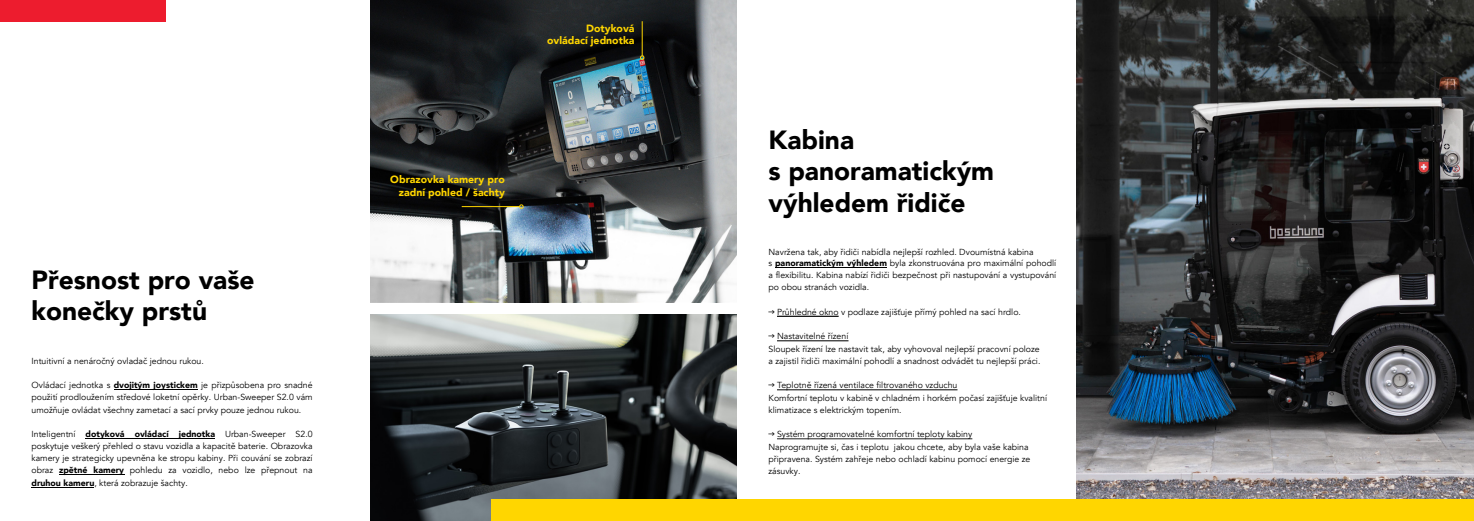
<style>
.page{position:relative;width:1474px;height:521px;background:#fff}
.page>*{position:absolute;margin:0;border:0;box-sizing:border-box;transform-origin:0 0}
.t1{font:900 26.25px/31.5px "Avenir";color:#000}
.t2{font:900 10.5px/12.6px "Avenir";color:#ffd600;text-align:right}
.t3{font:8.75px/12.2px "Avenir";color:#000}
.s1{font-weight:900}
.s2{font-family:"GT Walsheim Pro"}
</style>
<div class="page">
<img style="left:1076px;top:0;width:397px;height:500px">
<hr style="left:777px;top:438px;width:195px;height:1px;background:#000">
<hr style="left:777px;top:389px;width:180px;height:1px;background:#000">
<hr style="left:777px;top:340px;width:71px;height:1px;background:#000">
<hr style="left:777px;top:316px;width:61px;height:1px;background:#000">
<img style="left:371px;top:314px;width:366px;height:207px">
<hr style="left:32px;top:487px;width:62px;height:1px;background:#000">
<hr style="left:59px;top:475px;width:65px;height:1px;background:#000">
<hr style="left:86px;top:438px;width:129px;height:1px;background:#000">
<hr style="left:114px;top:389px;width:84px;height:1px;background:#000">
<img style="left:371px;top:0;width:366px;height:302px">
<hr style="left:641px;top:21px;width:1px;height:35px;background:#ffd600">
<svg style="left:640px;top:55px;width:4px;height:5px"></svg>
<hr style="left:462px;top:206px;width:57px;height:1px;background:#ffd600">
<svg style="left:519px;top:204px;width:4px;height:5px"></svg>
<div style="left:0;top:0;width:165px;height:21px;background:#ed1c2e"></div>
<div style="left:491px;top:500px;width:982px;height:21px;background:#ffd600"></div>
<hr style="left:775px;top:267px;width:111px;height:1px;background:#000">
<h1 class="t1" style="left:32px;top:263px;width:225px">Přesnost pro vaše konečky prstů</h1>
<p class="t3" style="left:32px;top:355px;width:174px">Intuitivní a nenáročný ovladač jednou rukou.</p>
<p class="t3" style="left:31px;top:379px;width:283px;text-align:justify">Ovládací jednotka s <span class="s1">dvojitým joystickem</span> je přizpůsobena pro snadné použití prodloužením středové loketní opěrky. Urban-Sweeper S2.0 vám umožňuje ovládat všechny zametací a sací prvky pouze jednou rukou.</p>
<p class="t3" style="left:31px;top:428px;width:283px;text-align:justify">Inteligentní <span class="s1">dotyková ovládací jednotka</span> Urban-Sweeper S2.0 poskytuje veškerý přehled o stavu vozidla a kapacitě baterie. Obrazovka kamery je strategicky upevněna ke stropu kabiny. Při couvání se zobrazí obraz <span class="s1">zpětné kamery</span> pohledu za vozidlo, nebo lze přepnout na <span class="s1">druhou kameru</span>, která zobrazuje šachty.</p>
<p class="t2" style="left:547px;top:21px;width:89px">Dotyková ovládací jednotka</p>
<p class="t2" style="left:390px;top:173px;width:116px">Obrazovka kamery pro zadní pohled / šachty</p>
<h1 class="t1" style="left:768px;top:123px;width:227px">Kabina<br>s panoramatickým výhledem řidiče</h1>
<p class="t3" style="left:768px;top:247px;width:289px;line-height:10.7px">Navržena tak, aby řidiči nabídla nejlepší rozhled. Dvoumístná kabina<br>s <span class="s1">panoramatickým výhledem</span> byla zkonstruována pro maximální pohodlí</p>
<p class="t3" style="left:768px;top:269px;width:289px">a flexibilitu. Kabina nabízí řidiči bezpečnost při nastupování a vystupování po obou stranách vozidla.</p>
<p class="t3" style="left:768px;top:306px;width:254px"><span class="s2">→</span> Průhledné okno v podlaze zajišťuje přímý pohled na sací hrdlo.</p>
<p class="t3" style="left:768px;top:330px;width:273px"><span class="s2">→</span> Nastavitelné řízení<br>Sloupek řízení lze nastavit tak, aby vyhovoval nejlepší pracovní poloze a zajistil řidiči maximální pohodlí a snadnost odvádět tu nejlepší práci.</p>
<p class="t3" style="left:768px;top:379px;width:280px"><span class="s2">→</span> Teplotně řízená ventilace filtrovaného vzduchu<br>Komfortní teplotu v kabině v chladném i horkém počasí zajišťuje kvalitní klimatizace s elektrickým topením.</p>
<p class="t3" style="left:768px;top:428px;width:263px"><span class="s2">→</span> Systém programovatelné komfortní teploty kabiny Naprogramujte si, čas i teplotu jakou chcete, aby byla vaše kabina připravena. Systém zahřeje nebo ochladí kabinu pomocí energie ze zásuvky.</p>
</div>
